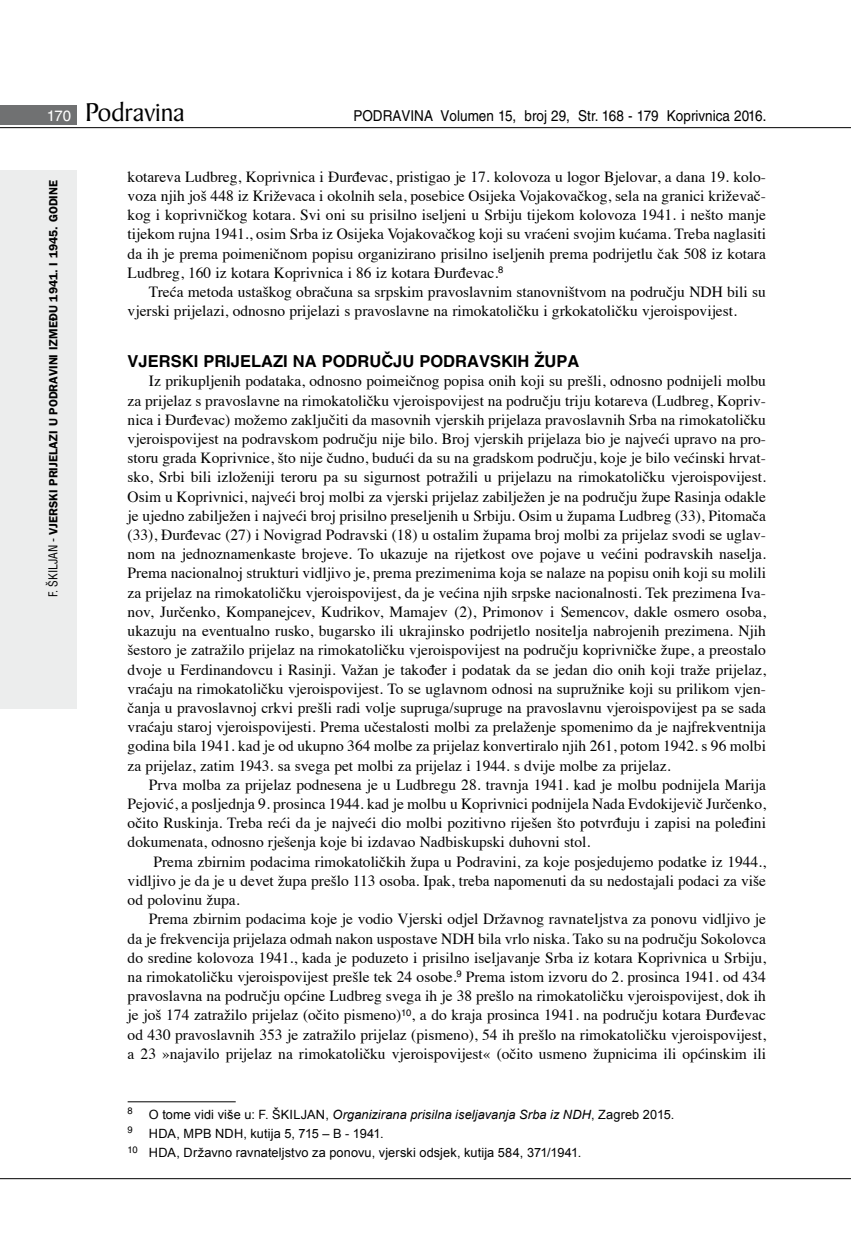
<style>
.page{position:relative;width:851px;height:1234px;background:#fff}
.page>*{position:absolute;margin:0;border:0;box-sizing:border-box;transform-origin:0 0}
.t1{font:27.6px "Baker Signet BT";color:#000}
.t2{font:700 16.5px "Helvetica LT Skin 29";color:#000}
.t3{font:15.45px/19.2px "Times";color:#000;text-align:justify}
.t4{font:15px "Helvetica LT Skin 29";color:#000;scale:.9 1}
.t5{font:12.75px/19.2px "Arial";letter-spacing:.01em;color:#000}
.t6{font:italic 12.75px "Arial";letter-spacing:.01em;color:#000}
.t7{font:600 12px "ITC Franklin Gothic Skin 29";letter-spacing:-.005em;color:#000}
.t8{font:9.45px "Helvetica LT Skin 29";color:#000}
.s1{font-family:"Helvetica LT Skin 29";font-size:15px;color:#fff}
.s2{font-family:"Helvetica LT Skin 29";font-weight:400;font-stretch:condensed}
.s3{font-style:normal}
</style>
<div class="page">
<div style="left:0;top:170px;width:77px;height:538px;background:#eceded"></div>
<div style="left:0;top:105px;width:77px;height:19px;background:#707172"></div>
<hr style="left:0;top:127px;width:850px;height:1px;background:#000">
<hr style="left:0;top:1177px;width:850px;height:1px;background:#000">
<hr style="left:128px;top:1101px;width:108px;height:1px;background:#000">
<h1 class="t1" style="left:47px;top:95px;width:139px"><span class="s1">170</span> Podravina</h1>
<p class="t4" style="left:353px;top:107px;width:460px">PODRAVINA Volumen 15, broj 29, Str. 168 - 179 Koprivnica 2016.</p>
<p class="t7" style="left:46px;top:596px;width:418px;rotate:-90deg"><span class="s2">F. ŠKILJAN -</span> VJERSKI PRIJELAZI U PODRAVINI IZMEĐU 1941. I 1945. GODINE</p>
<p class="t3" style="left:128px;top:166px;width:639px">kotareva Ludbreg, Koprivnica i Đurđevac, pristigao je 17. kolovoza u logor Bjelovar, a dana 19. kolo&shy;voza njih još 448 iz Križevaca i okolnih sela, posebice Osijeka Vojakovačkog, sela na granici križevač&shy;kog i koprivničkog kotara. Svi oni su prisilno iseljeni u Srbiju tijekom kolovoza 1941. i nešto manje tijekom rujna 1941., osim Srba iz Osijeka Vojakovačkog koji su vraćeni svojim kućama. Treba naglasiti da ih je prema poimeničnom popisu organizirano prisilno iseljenih prema podrijetlu čak 508 iz kotara Ludbreg, 160 iz kotara Koprivnica i 86 iz kotara Đurđevac.<sup>8</sup></p>
<p class="t3" style="left:128px;top:281px;width:639px;text-indent:21px">Treća metoda ustaškog obračuna sa srpskim pravoslavnim stanovništvom na području NDH bili su vjerski prijelazi, odnosno prijelazi s pravoslavne na rimokatoličku i grkokatoličku vjeroispovijest.</p>
<p class="t2" style="left:128px;top:351px;width:453px">VJERSKI PRIJELAZI NA PODRUČJU PODRAVSKIH ŽUPA</p>
<p class="t3" style="left:128px;top:370px;width:639px;text-indent:21px">Iz prikupljenih podataka, odnosno poimeičnog popisa onih koji su prešli, odnosno podnijeli molbu za prijelaz s pravoslavne na rimokatoličku vjeroispovijest na području triju kotareva (Ludbreg, Kopriv&shy;nica i Đurđevac) možemo zaključiti da masovnih vjerskih prijelaza pravoslavnih Srba na rimokatoličku vjeroispovijest na podravskom području nije bilo. Broj vjerskih prijelaza bio je najveći upravo na pro&shy;storu grada Koprivnice, što nije čudno, budući da su na gradskom području, koje je bilo većinski hrvat&shy;sko, Srbi bili izloženiji teroru pa su sigurnost potražili u prijelazu na rimokatoličku vjeroispovijest.<br>Osim u Koprivnici, najveći broj molbi za vjerski prijelaz zabilježen je na području župe Rasinja odakle je ujedno zabilježen i najveći broj prisilno preseljenih u Srbiju. Osim u župama Ludbreg (33), Pitomača (33), Đurđevac (27) i Novigrad Podravski (18) u ostalim župama broj molbi za prijelaz svodi se uglav&shy;nom na jednoznamenkaste brojeve. To ukazuje na rijetkost ove pojave u većini podravskih naselja.<br>Prema nacionalnoj strukturi vidljivo je, prema prezimenima koja se nalaze na popisu onih koji su molili za prijelaz na rimokatoličku vjeroispovijest, da je većina njih srpske nacionalnosti. Tek prezimena Iva&shy;nov, Jurčenko, Kompanejcev, Kudrikov, Mamajev (2), Primonov i Semencov, dakle osmero osoba, ukazuju na eventualno rusko, bugarsko ili ukrajinsko podrijetlo nositelja nabrojenih prezimena. Njih šestoro je zatražilo prijelaz na rimokatoličku vjeroispovijest na području koprivničke župe, a preostalo dvoje u Ferdinandovcu i Rasinji. Važan je također i podatak da se jedan dio onih koji traže prijelaz, vraćaju na rimokatoličku vjeroispovijest. To se uglavnom odnosi na supružnike koji su prilikom vjen&shy;čanja u pravoslavnoj crkvi prešli radi volje supruga/supruge na pravoslavnu vjeroispovijest pa se sada vraćaju staroj vjeroispovijesti. Prema učestalosti molbi za prelaženje spomenimo da je najfrekventnija godina bila 1941. kad je od ukupno 364 molbe za prijelaz konvertiralo njih 261, potom 1942. s 96 molbi za prijelaz, zatim 1943. sa svega pet molbi za prijelaz i 1944. s dvije molbe za prijelaz.</p>
<p class="t3" style="left:128px;top:773px;width:639px;text-indent:21px">Prva molba za prijelaz podnesena je u Ludbregu 28. travnja 1941. kad je molbu podnijela Marija Pejović, a posljednja 9. prosinca 1944. kad je molbu u Koprivnici podnijela Nada Evdokijevič Jurčenko, očito Ruskinja. Treba reći da je najveći dio molbi pozitivno riješen što potvrđuju i zapisi na poleđini dokumenata, odnosno rješenja koje bi izdavao Nadbiskupski duhovni stol.</p>
<p class="t3" style="left:128px;top:850px;width:639px;text-indent:26px">Prema zbirnim podacima rimokatoličkih župa u Podravini, za koje posjedujemo podatke iz 1944., vidljivo je da je u devet župa prešlo 113 osoba. Ipak, treba napomenuti da su nedostajali podaci za više od polovinu župa.</p>
<p class="t3" style="left:128px;top:908px;width:639px;text-indent:21px">Prema zbirnim podacima koje je vodio Vjerski odjel Državnog ravnateljstva za ponovu vidljivo je da je frekvencija prijelaza odmah nakon uspostave NDH bila vrlo niska. Tako su na području Sokolovca do sredine kolovoza 1941., kada je poduzeto i prisilno iseljavanje Srba iz kotara Koprivnica u Srbiju, na rimokatoličku vjeroispovijest prešle tek 24 osobe.<sup>9</sup> Prema istom izvoru do 2. prosinca 1941. od 434 pravoslavna na području općine Ludbreg svega ih je 38 prešlo na rimokatoličku vjeroispovijest, dok ih je još 174 zatražilo prijelaz (očito pismeno)<sup>10</sup>, a do kraja prosinca 1941. na području kotara Đurđevac od 430 pravoslavnih 353 je zatražilo prijelaz (pismeno), 54 ih prešlo na rimokatoličku vjeroispovijest, a 23 »najavilo prijelaz na rimokatoličku vjeroispovijest« (očito usmeno župnicima ili općinskim ili</p>
<p class="t8" style="left:128px;top:1105px;width:7px">8</p>
<p class="t6" style="left:149px;top:1105px;width:527px"><span class="s3">O tome vidi više u: F. ŠKILJAN,</span> Organizirana prisilna iseljavanja Srba iz NDH<span class="s3">, Zagreb 2015.</span></p>
<p class="t8" style="left:128px;top:1124px;width:7px">9</p>
<p class="t5" style="left:128px;top:1123px;width:455px;text-indent:21px">HDA, MPB NDH, kutija 5, 715 – B - 1941.<br><sup>10</sup> HDA, Državno ravnateljstvo za ponovu, vjerski odsjek, kutija 584, 371/1941.</p>
</div>
